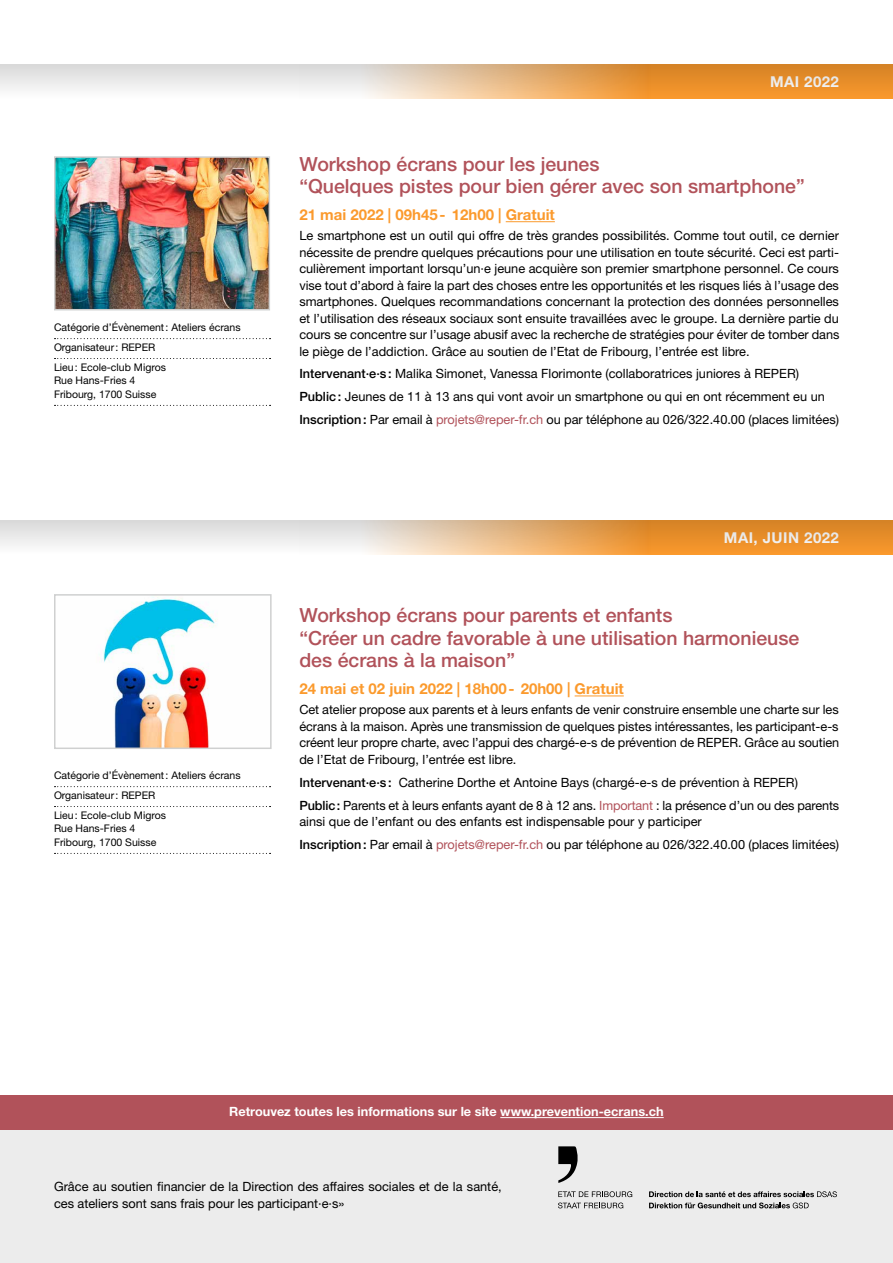
<style>
.page{position:relative;width:893px;height:1263px;background:#fff}
.page>*{position:absolute;margin:0;border:0;box-sizing:border-box;transform-origin:0 0}
.t1{font:500 19.5px/22.5px "Helvetica Neue LT Std";color:#b1525a}
.t2{font:700 15px "Helvetica Neue LT Std";color:#fb9a2d}
.t3{font:700 15px "Helvetica Neue LT Std";letter-spacing:.03em;color:#fff}
.t4{font:12.75px/16.5px "Helvetica Neue LT Std";color:#000}
.t5{font:700 12.75px "Helvetica Neue LT Std";color:#fff}
.t6{font:10.5px/20px "Helvetica Neue LT Std";color:#000}
.s1{font-weight:500}
.s2{color:#b1525a}
</style>
<div class="page">
<hr style="left:506px;top:221px;width:49px;height:1px;background:#fb9a2d">
<svg style="left:55px;top:338px;width:216px;height:1px"></svg>
<svg style="left:55px;top:358px;width:216px;height:1px"></svg>
<svg style="left:55px;top:405px;width:216px;height:1px"></svg>
<hr style="left:575px;top:695px;width:49px;height:1px;background:#fb9a2d">
<svg style="left:55px;top:786px;width:216px;height:1px"></svg>
<svg style="left:55px;top:806px;width:216px;height:1px"></svg>
<svg style="left:55px;top:853px;width:216px;height:1px"></svg>
<div style="left:0;top:520px;width:893px;height:34px;background:linear-gradient(to bottom,#d8d8d8,#fdfdfd)"></div>
<svg style="left:299px;top:520px;width:594px;height:34px;background:#e7ad6b"></svg>
<img style="left:57px;top:159px;width:210px;height:148px">
<div style="left:54px;top:156px;width:216px;height:154px;border:2px solid #cfd0d0"></div>
<img style="left:99px;top:597px;width:117px;height:149px">
<div style="left:54px;top:594px;width:218px;height:155px;border:2px solid #cfd0d0"></div>
<div style="left:0;top:1129px;width:893px;height:134px;background:#ececec"></div>
<div style="left:0;top:1096px;width:893px;height:34px;background:#b1525a"></div>
<hr style="left:500px;top:1117px;width:164px;height:1px;background:#fff">
<svg style="left:558px;top:1146px;width:20px;height:37px"></svg>
<svg style="left:558px;top:1191px;width:74px;height:17px"></svg>
<svg style="left:649px;top:1191px;width:188px;height:17px"></svg>
<div style="left:0;top:65px;width:893px;height:34px;background:linear-gradient(to bottom,#d9d9d9,#fdfdfd)"></div>
<svg style="left:299px;top:65px;width:594px;height:34px;background:#e8ad6b"></svg>
<p class="t6" style="left:54px;top:317px;width:188px">Catégorie d’Évènement: Ateliers écrans<br>Organisateur: REPER<br>Lieu: Ecole-club Migros</p>
<p class="t6" style="left:54px;top:373px;width:104px;line-height:13.5px">Rue Hans-Fries 4<br>Fribourg, 1700 Suisse</p>
<p class="t6" style="left:54px;top:765px;width:188px">Catégorie d’Évènement: Ateliers écrans<br>Organisateur: REPER<br>Lieu: Ecole-club Migros</p>
<p class="t6" style="left:54px;top:821px;width:104px;line-height:13.5px">Rue Hans-Fries 4<br>Fribourg, 1700 Suisse</p>
<p class="t3" style="left:770px;top:72px;width:70px">MAI 2022</p>
<h1 class="t1" style="left:299px;top:152px;width:507px">Workshop écrans pour les jeunes<br>“Quelques pistes pour bien gérer avec son smartphone”</h1>
<p class="t2" style="left:299px;top:206px;width:257px">21 mai 2022 | 09h45- 12h00 | Gratuit</p>
<p class="t4" style="left:299px;top:227px;width:541px;text-align:justify">Le smartphone est un outil qui offre de très grandes possibilités. Comme tout outil, ce dernier nécessite de prendre quelques précautions pour une utilisation en toute sécurité. Ceci est parti&shy;culièrement important lorsqu’un·e jeune acquière son premier smartphone personnel. Ce cours vise tout d’abord à faire la part des choses entre les opportunités et les risques liés à l’usage des smartphones. Quelques recommandations concernant la protection des données personnelles et l’utilisation des réseaux sociaux sont ensuite travaillées avec le groupe. La dernière partie du cours se concentre sur l’usage abusif avec la recherche de stratégies pour éviter de tomber dans le piège de l’addiction. Grâce au soutien de l’Etat de Fribourg, l’entrée est libre.</p>
<p class="t4" style="left:299px;top:362px;width:541px;line-height:22.8px"><span class="s1">Intervenant·e·s:</span> Malika Simonet, Vanessa Florimonte (collaboratrices juniores à REPER)<br><span class="s1">Public:</span> Jeunes de 11 à 13 ans qui vont avoir un smartphone ou qui en ont récemment eu un<br><span class="s1">Inscription:</span> Par email à <span class="s2">projets@reper-fr.ch</span> ou par téléphone au 026/322.40.00 (places limitées)</p>
<p class="t3" style="left:724px;top:528px;width:117px">MAI, JUIN 2022</p>
<h1 class="t1" style="left:299px;top:604px;width:501px">Workshop écrans pour parents et enfants<br>“Créer un cadre favorable à une utilisation harmonieuse des écrans à la maison”</h1>
<p class="t2" style="left:299px;top:680px;width:326px">24 mai et 02 juin 2022 | 18h00- 20h00 | Gratuit</p>
<p class="t4" style="left:299px;top:701px;width:541px;text-align:justify">Cet atelier propose aux parents et à leurs enfants de venir construire ensemble une charte sur les écrans à la maison. Après une transmission de quelques pistes intéressantes, les participant-e-s créent leur propre charte, avec l’appui des chargé-e-s de prévention de REPER. Grâce au soutien de l’Etat de Fribourg, l’entrée est libre.</p>
<p class="t4" style="left:299px;top:770px;width:541px;line-height:23px"><span class="s1">Intervenant·e·s:</span> Catherine Dorthe et Antoine Bays (chargé-e-s de prévention à REPER)<br><span class="s1">Public:</span> Parents et à leurs enfants ayant de 8 à 12 ans. <span class="s2">Important</span> : la présence d’un ou des parents</p>
<p class="t4" style="left:299px;top:810px;width:541px;line-height:22.8px">ainsi que de l’enfant ou des enfants est indispensable pour y participer<br><span class="s1">Inscription:</span> Par email à <span class="s2">projets@reper-fr.ch</span> ou par téléphone au 026/322.40.00 (places limitées)</p>
<p class="t5" style="left:229px;top:1104px;width:436px">Retrouvez toutes les informations sur le site www.prevention-ecrans.ch</p>
<p class="t4" style="left:54px;top:1178px;width:449px">Grâce au soutien financier de la Direction des affaires sociales et de la santé, ces ateliers sont sans frais pour les participant·e·s»</p>
</div>
